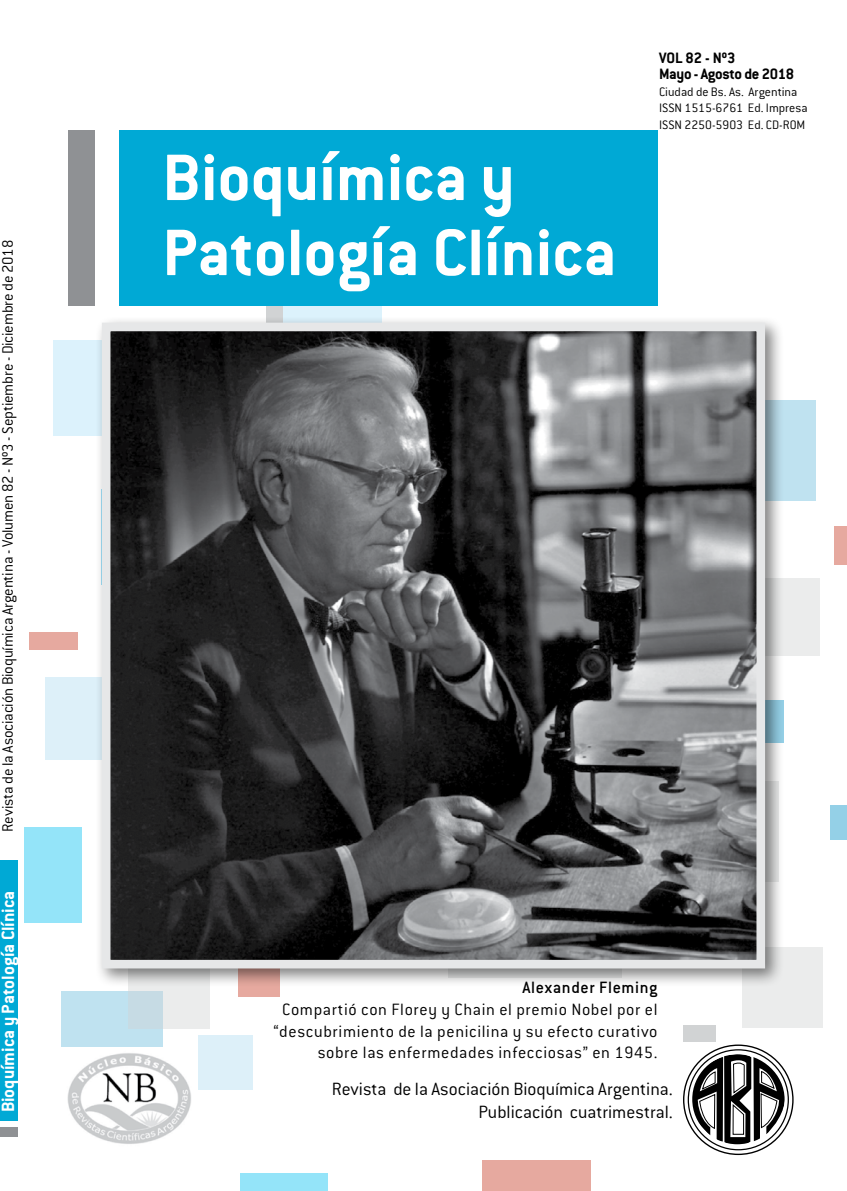
<style>
.page{position:relative;width:847px;height:1191px;background:#fff}
.page>*{position:absolute;margin:0;border:0;box-sizing:border-box;transform-origin:0 0}
.t1{font:700 72px "Conduit ITC";color:#fff}
.t2{font:300 19.5px "Conduit ITC";color:#000}
.t3{font:700 19.5px "Conduit ITC";color:#fff}
.t4{font:300 18px/21.6px "Conduit ITC";letter-spacing:.035em;color:#000;text-align:right}
.t5{font:300 16.5px "Conduit ITC";letter-spacing:-.01em;color:#000}
.t6{font:700 16.5px/16.5px "Conduit ITC";letter-spacing:-.02em;color:#000}
.t7{font:300 13.5px "Conduit ITC";color:#000}
.s1{font-weight:500}
</style>
<div class="page">
<div style="left:0;top:860px;width:17px;height:261px;background:#00a9d5"></div>
<div style="left:25px;top:827px;width:57px;height:95px;background:#94e4f9"></div>
<div style="left:834px;top:527px;width:12px;height:38px;background:#e6a99f"></div>
<div style="left:283px;top:263px;width:99px;height:96px;background:#dcf2fc"></div>
<div style="left:266px;top:295px;width:17px;height:32px;background:#d1d3d4"></div>
<div style="left:711px;top:400px;width:103px;height:100px;background:#bfe2f0"></div>
<div style="left:740px;top:578px;width:79px;height:78px;background:#ebecec"></div>
<div style="left:829px;top:804px;width:17px;height:35px;background:#94d0e7"></div>
<div style="left:45px;top:677px;width:90px;height:82px;background:#ddf0f9"></div>
<div style="left:62px;top:991px;width:101px;height:58px;background:#bfe2f0"></div>
<svg style="left:129px;top:987px;width:81px;height:41px;fill:#ebecec"></svg>
<div style="left:240px;top:1173px;width:87px;height:18px;background:#94e4f9"></div>
<div style="left:481px;top:1160px;width:109px;height:31px;background:#e6a99f"></div>
<div style="left:199px;top:1035px;width:54px;height:54px;background:#ddf0f9"></div>
<div style="left:741px;top:947px;width:81px;height:81px;background:#ebecec"></div>
<div style="left:238px;top:959px;width:41px;height:38px;background:#e6a99f"></div>
<div style="left:30px;top:632px;width:48px;height:17px;background:#e6a99f"></div>
<div style="left:0;top:1127px;width:17px;height:10px;background:#8f9194"></div>
<div style="left:682px;top:1025px;width:33px;height:16px;background:#d1d3d4"></div>
<div style="left:120px;top:131px;width:537px;height:175px;background:#00a9d5"></div>
<div style="left:68px;top:131px;width:27px;height:175px;background:#8f9194"></div>
<svg style="left:692px;top:1054px;width:92px;height:90px"></svg>
<img style="left:62px;top:1047px;width:129px;height:97px">
<div style="left:53px;top:340px;width:99px;height:96px;background:#dcf2fc"></div>
<div style="left:95px;top:316px;width:689px;height:671px;background:#000;opacity:.5"></div>
<img style="left:112px;top:333px;width:642px;height:625px">
<div style="left:102px;top:323px;width:662px;height:645px;border:9px solid #e6e7e8"></div>
<p class="t5" style="left:-2px;top:832px;width:593px;rotate:-90deg">Revista de la Asociación Bioquímica Argentina - Volumen 82 - Nº3 - Septiembre - Diciembre de 2018</p>
<p class="t3" style="left:-4px;top:1112px;width:223px;rotate:-90deg">Bioquímica y Patología Clínica</p>
<p class="t1" style="left:162px;top:134px;width:354px">Bioquímica y</p>
<p class="t1" style="left:162px;top:209px;width:455px">Patología Clínica</p>
<p class="t6" style="left:658px;top:49px;width:137px">VOL 82 - Nº3<br>Mayo - Agosto de 2018</p>
<p class="t7" style="left:658px;top:83px;width:140px">Ciudad de Bs. As. Argentina</p>
<p class="t7" style="left:658px;top:100px;width:150px">ISSN 1515-6761 Ed. Impresa</p>
<p class="t7" style="left:658px;top:116px;width:148px">ISSN 2250-5903 Ed. CD-ROM</p>
<p class="t4" style="left:273px;top:976px;width:385px"><span class="s1">Alexander Fleming<br></span>Compartió con Florey y Chain el premio Nobel por el “descubrimiento de la penicilina y su efecto curativo sobre las enfermedades infecciosas” en 1945.</p>
<p class="t2" style="left:331px;top:1076px;width:342px">Revista de la Asociación Bioquímica Argentina.</p>
<p class="t2" style="left:478px;top:1100px;width:196px">Publicación cuatrimestral.</p>
</div>
